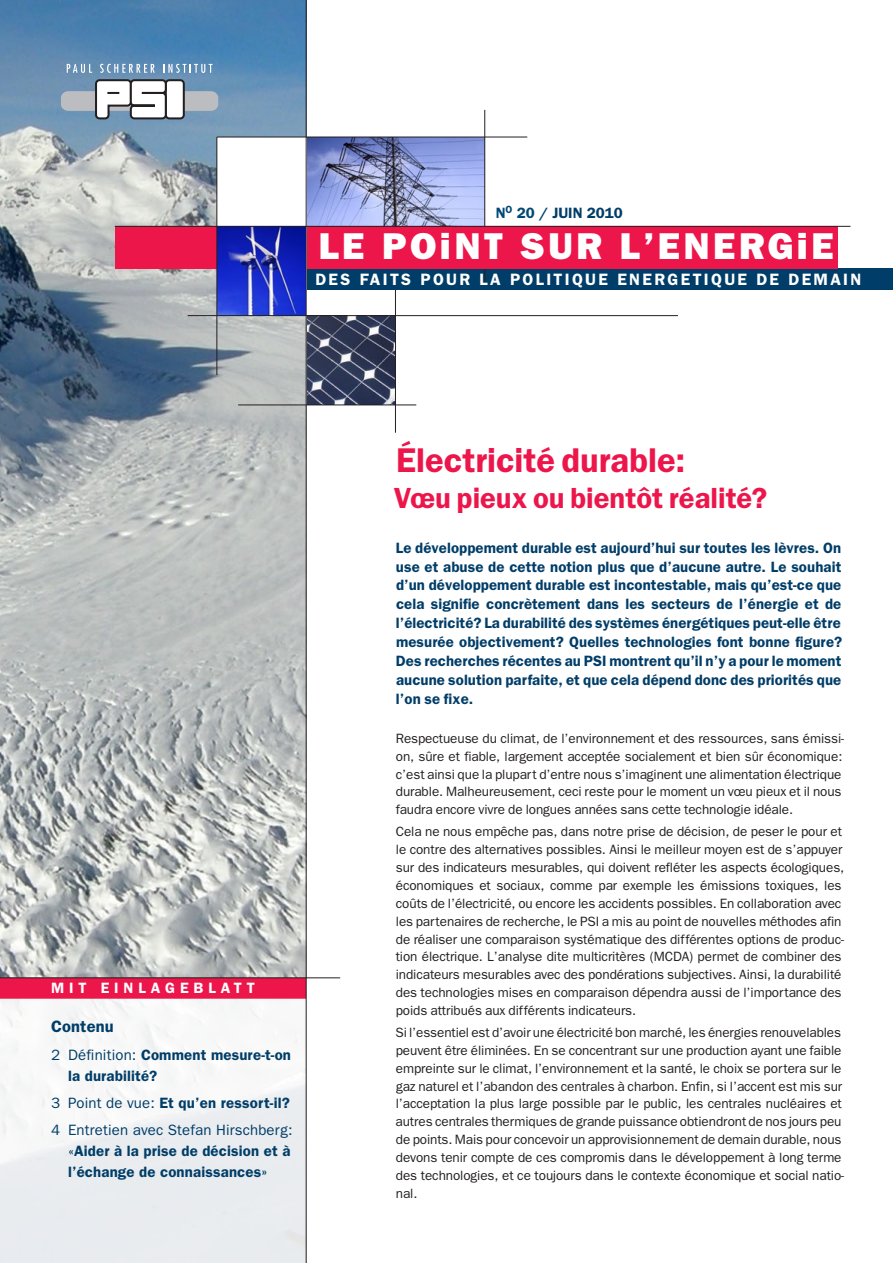
<style>
.page{position:relative;width:893px;height:1263px;background:#fff}
.page>*{position:absolute;margin:0;border:0;box-sizing:border-box;transform-origin:0 0}
.t1{font:800 37.5px "Franklin Gothic";letter-spacing:.09em;color:#fff}
.t2{font:600 34.5px "Franklin Gothic";color:#ed164b}
.t3{font:600 29.25px "Franklin Gothic";color:#ed164b}
.t4{font:600 16.5px "Franklin Gothic";letter-spacing:.19em;color:#fff}
.t5{font:600 16.5px "Franklin Gothic";letter-spacing:.01em;color:#003d68}
.t6{font:600 15px/18.9px "Franklin Gothic";letter-spacing:.01em;color:#003d68}
.t7{font:15px/27.3px "Franklin Gothic";letter-spacing:.01em;color:#003d68}
.t8{font:600 15px "Franklin Gothic";color:#fff}
.t9{font:13.5px/17.9px "Franklin Gothic";letter-spacing:-.005em;color:#231f20}
.s1{color:#004876}
.s2{font-weight:400}
.s3{font-weight:600}
</style>
<div class="page">
<img style="left:307px;top:138px;width:177px;height:88px">
<img style="left:307px;top:316px;width:88px;height:89px">
<img style="left:0;top:0;width:306px;height:977px">
<hr style="left:395px;top:248px;width:1px;height:185px;background:#231f20">
<div style="left:259px;top:269px;width:634px;height:21px;background:#003d68"></div>
<div style="left:217px;top:137px;width:89px;height:89px;background:#fff"></div>
<div style="left:115px;top:226px;width:723px;height:43px;background:#ed164b"></div>
<img style="left:217px;top:227px;width:89px;height:88px">
<hr style="left:484px;top:110px;width:1px;height:172px;background:#231f20">
<hr style="left:238px;top:405px;width:178px;height:1px;background:#231f20">
<hr style="left:188px;top:315px;width:490px;height:1px;background:#231f20">
<hr style="left:217px;top:137px;width:310px;height:1px;background:#231f20">
<hr style="left:216px;top:137px;width:1px;height:238px;background:#231f20">
<div style="left:342px;top:226px;width:173px;height:43px;background:#ed164b"></div>
<hr style="left:115px;top:226px;width:735px;height:1px;background:#231f20">
<svg style="left:61px;top:64px;width:157px;height:56px"></svg>
<div style="left:0;top:979px;width:306px;height:284px;background:linear-gradient(to right,#f2f3f4,#eef0f2)"></div>
<div style="left:0;top:978px;width:306px;height:21px;background:#ed164b"></div>
<hr style="left:0;top:977px;width:340px;height:1px;background:#231f20">
<hr style="left:306px;top:0;width:1px;height:1263px;background:#231f20">
<p class="t6" style="left:496px;top:203px;width:129px"><span class="s1">N</span><sup>o</sup> <span class="s1">20</span> / JUin 2010</p>
<h1 class="t1" style="left:318px;top:224px;width:517px">LE POINT SUR L’ENERGIE</h1>
<p class="t4" style="left:315px;top:270px;width:13px">des</p>
<p class="t4" style="left:360px;top:270px;width:74px">faits pou</p>
<p class="t4" style="left:459px;top:270px;width:63px">r la pol</p>
<p class="t4" style="left:546px;top:270px;width:39px">itique</p>
<p class="t4" style="left:617px;top:270px;width:107px">EnErgetique</p>
<p class="t4" style="left:756px;top:270px;width:12px">de</p>
<p class="t4" style="left:788px;top:270px;width:14px">dema</p>
<p class="t4" style="left:843px;top:270px;width:20px">in</p>
<p class="t8" style="left:51px;top:979px;width:205px">mit einla gebla tt</p>
<p class="t5" style="left:51px;top:1017px;width:64px">Contenu</p>
<p class="t6" style="left:68px;top:1043px;width:225px;line-height:21px;text-indent:-17px"><span class="s2">2 Définition:</span> Comment mesure-t-on la durabilité?</p>
<p class="t7" style="left:51px;top:1089px;width:243px">3 Point de vue: <span class="s3">Et qu’en ressort-il?<br></span>4 Entretien avec Stefan Hirschberg:</p>
<p class="t6" style="left:68px;top:1140px;width:224px;line-height:21px"><span class="s2">«</span>Aider à la prise de décision et à l’échange de connaissances»</p>
<h2 class="t2" style="left:396px;top:440px;width:291px">Électricité durable:</h2>
<h3 class="t3" style="left:394px;top:481px;width:375px">Vœu pieux ou bientôt réalité?</h3>
<p class="t6" style="left:396px;top:538px;width:448px;text-align:justify">Le développement durable est aujourd’hui sur toutes les lèvres. On use et abuse de cette notion plus que d’aucune autre. Le souhait d’un développement durable est incontestable, mais qu’est-ce que cela signifie concrètement dans les secteurs de l’énergie et de l’électricité? La durabilité des systèmes énergétiques peut-elle être mesurée objectivement? Quelles technologies font bonne figure?<br>Des recherches récentes au PSI montrent qu’il n’y a pour le moment aucune solution parfaite, et que cela dépend donc des priorités que l’on se fixe.</p>
<p class="t9" style="left:396px;top:729px;width:450px">Respectueuse du climat, de l’environnement et des ressources, sans émissi&shy;on, sûre et fiable, largement acceptée socialement et bien sûr économique: c’est ainsi que la plupart d’entre nous s’imaginent une alimentation électrique durable. Malheureusement, ceci reste pour le moment un vœu pieux et il nous faudra encore vivre de longues années sans cette technologie idéale.</p>
<p class="t9" style="left:396px;top:823px;width:450px">Cela ne nous empêche pas, dans notre prise de décision, de peser le pour et le contre des alternatives possibles. Ainsi le meilleur moyen est de s’appuyer sur des indicateurs mesurables, qui doivent refléter les aspects écologiques, économiques et sociaux, comme par exemple les émissions toxiques, les coûts de l’électricité, ou encore les accidents possibles. En collaboration avec les partenaires de recherche, le PSI a mis au point de nouvelles méthodes afin de réaliser une comparaison systématique des différentes options de produc&shy;tion électrique. L’analyse dite multicritères (MCDA) permet de combiner des indicateurs mesurables avec des pondérations subjectives. Ainsi, la durabilité des technologies mises en comparaison dépendra aussi de l’importance des poids attribués aux différents indicateurs.</p>
<p class="t9" style="left:395px;top:1023px;width:450px">Si l’essentiel est d’avoir une électricité bon marché, les énergies renouvelables peuvent être éliminées. En se concentrant sur une production ayant une faible empreinte sur le climat, l’environnement et la santé, le choix se portera sur le gaz naturel et l’abandon des centrales à charbon. Enfin, si l’accent est mis sur l’acceptation la plus large possible par le public, les centrales nucléaires et autres centrales thermiques de grande puissance obtiendront de nos jours peu de points. Mais pour concevoir un approvisionnement de demain durable, nous devons tenir compte de ces compromis dans le développement à long terme des technologies, et ce toujours dans le contexte économique et social natio&shy;nal.</p>
</div>
